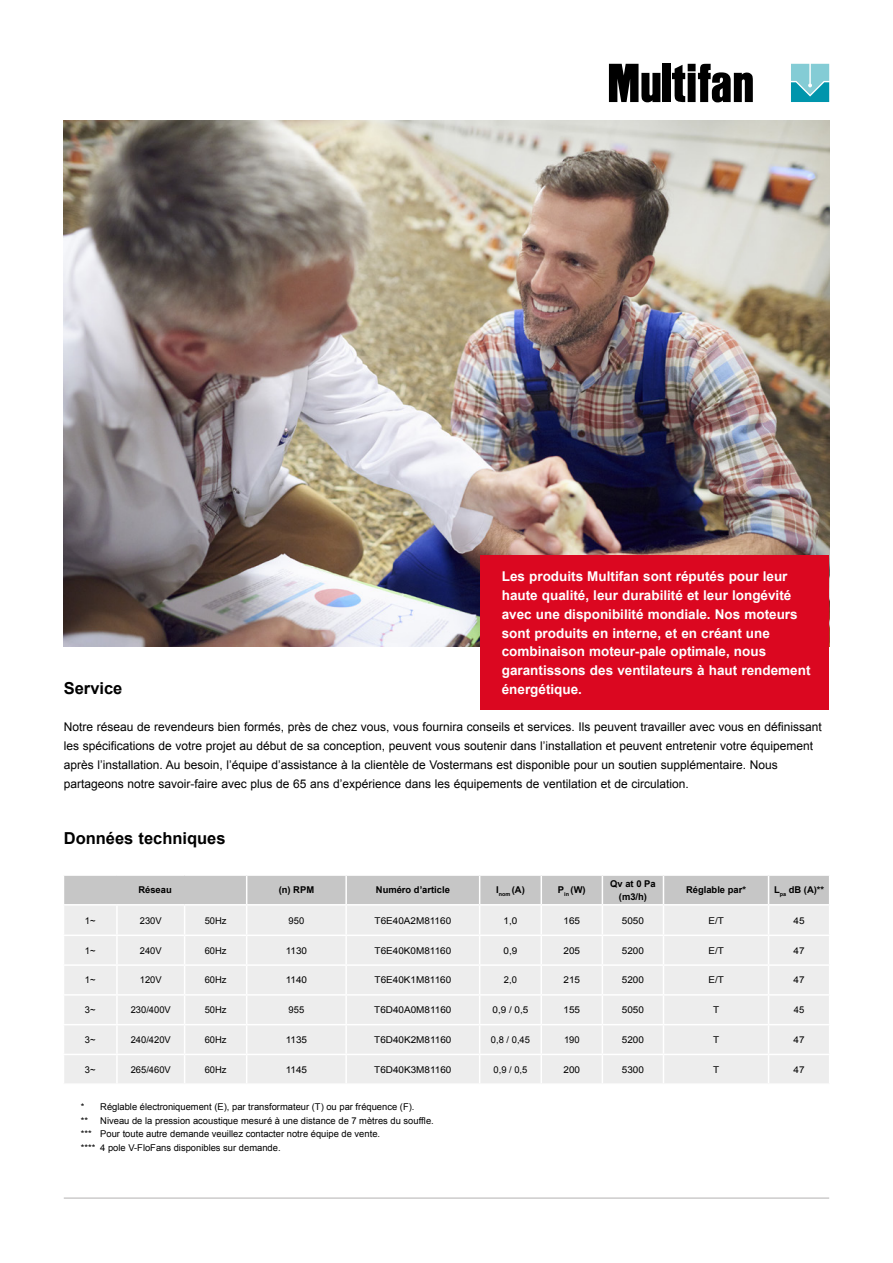
<style>
.page{position:relative;width:893px;height:1263px;background:#fff}
.page>*{position:absolute;margin:0;border:0;box-sizing:border-box;transform-origin:0 0}
.t1{font:700 16.5px "Arial";color:#000}
.t2{font:700 13.5px/18.8px "Arial";color:#fff}
.t3{font:12px/18.8px "Arial";color:#000}
.t4{font:9.3px/13.5px "Arial";color:#000}
.t5{font:9.3px "Arial";color:#000;scale:1.06 1}
.t6{font:700 9.3px/13.5px "Arial";color:#000;text-align:center}
</style>
<div class="page">
<div style="left:663px;top:64px;width:8px;height:38px;background:#000"></div>
<svg style="left:672px;top:64px;width:81px;height:39px"></svg>
<svg style="left:609px;top:64px;width:51px;height:39px"></svg>
<svg style="left:791px;top:64px;width:38px;height:38px"></svg>
<hr style="left:64px;top:1198px;width:765px;height:1px;background:#b3b2b2">
<img style="left:64px;top:120px;width:765px;height:526px">
<div style="left:480px;top:555px;width:349px;height:154px;background:#db0720"></div>
<svg style="left:64px;top:875px;width:765px;height:208px;background:#e8e8e8"></svg>
<hr style="left:63px;top:904px;width:54px;height:1px;background:#fff">
<hr style="left:117px;top:904px;width:68px;height:1px;background:#fff">
<hr style="left:185px;top:904px;width:62px;height:1px;background:#fff">
<p class="t2" style="left:502px;top:568px;width:310px">Les produits Multifan sont réputés pour leur haute qualité, leur durabilité et leur longévité avec une disponibilité mondiale. Nos moteurs sont produits en interne, et en créant une combinaison moteur-pale optimale, nous garantissons des ventilateurs à haut rendement énergétique.</p>
<h1 class="t1" style="left:64px;top:677px;width:60px">Service</h1>
<p class="t3" style="left:64px;top:718px;width:760px">Notre réseau de revendeurs bien formés, près de chez vous, vous fournira conseils et services. Ils peuvent travailler avec vous en définissant les spécifications de votre projet au début de sa conception, peuvent vous soutenir dans l’installation et peuvent entretenir votre équipement après l’installation. Au besoin, l’équipe d’assistance à la clientèle de Vostermans est disponible pour un soutien supplémentaire. Nous partageons notre savoir-faire avec plus de 65 ans d’expérience dans les équipements de ventilation et de circulation.</p>
<h1 class="t1" style="left:64px;top:827px;width:163px">Données techniques</h1>
<p class="t6" style="left:138px;top:884px;width:35px">Réseau</p>
<p class="t6" style="left:279px;top:884px;width:37px">(n) RPM</p>
<p class="t6" style="left:376px;top:884px;width:75px">Numéro d’article</p>
<p class="t6" style="left:496px;top:884px;width:30px">I<sub>nom</sub> (A)</p>
<p class="t6" style="left:558px;top:884px;width:29px">P<sub>in</sub> (W)</p>
<p class="t6" style="left:610px;top:877px;width:47px">Qv at 0 Pa (m3/h)</p>
<p class="t6" style="left:686px;top:884px;width:61px">Réglable par*</p>
<p class="t6" style="left:774px;top:884px;width:52px">L<sub>pa</sub> dB (A)**</p>
<p class="t4" style="left:85px;top:914px;width:12px">1~</p>
<p class="t4" style="left:140px;top:914px;width:23px">230V</p>
<p class="t4" style="left:205px;top:914px;width:23px">50Hz</p>
<p class="t4" style="left:289px;top:914px;width:17px">950</p>
<p class="t5" style="left:375px;top:914px;width:74px">T6E40A2M81160</p>
<p class="t5" style="left:504px;top:914px;width:15px">1,0</p>
<p class="t5" style="left:564px;top:914px;width:17px">165</p>
<p class="t5" style="left:622px;top:914px;width:22px">5050</p>
<p class="t5" style="left:708px;top:914px;width:16px">E/T</p>
<p class="t5" style="left:794px;top:914px;width:12px">45</p>
<p class="t4" style="left:85px;top:944px;width:12px">1~</p>
<p class="t4" style="left:140px;top:944px;width:23px">240V</p>
<p class="t4" style="left:205px;top:944px;width:23px">60Hz</p>
<p class="t5" style="left:286px;top:944px;width:22px">1130</p>
<p class="t5" style="left:375px;top:944px;width:74px">T6E40K0M81160</p>
<p class="t5" style="left:504px;top:944px;width:15px">0,9</p>
<p class="t5" style="left:564px;top:944px;width:17px">205</p>
<p class="t5" style="left:622px;top:944px;width:22px">5200</p>
<p class="t5" style="left:708px;top:944px;width:16px">E/T</p>
<p class="t5" style="left:794px;top:944px;width:12px">47</p>
<p class="t4" style="left:85px;top:973px;width:12px">1~</p>
<p class="t4" style="left:140px;top:973px;width:23px">120V</p>
<p class="t4" style="left:205px;top:973px;width:23px">60Hz</p>
<p class="t5" style="left:286px;top:974px;width:22px">1140</p>
<p class="t5" style="left:375px;top:974px;width:74px">T6E40K1M81160</p>
<p class="t4" style="left:504px;top:973px;width:15px">2,0</p>
<p class="t5" style="left:564px;top:974px;width:17px">215</p>
<p class="t5" style="left:622px;top:974px;width:22px">5200</p>
<p class="t5" style="left:708px;top:974px;width:16px">E/T</p>
<p class="t5" style="left:794px;top:974px;width:12px">47</p>
<p class="t4" style="left:85px;top:1003px;width:12px">3~</p>
<p class="t4" style="left:131px;top:1003px;width:42px">230/400V</p>
<p class="t4" style="left:205px;top:1003px;width:23px">50Hz</p>
<p class="t4" style="left:289px;top:1003px;width:17px">955</p>
<p class="t5" style="left:374px;top:1004px;width:74px">T6D40A0M81160</p>
<p class="t5" style="left:492px;top:1004px;width:35px">0,9 / 0,5</p>
<p class="t5" style="left:563px;top:1004px;width:17px">155</p>
<p class="t5" style="left:622px;top:1004px;width:22px">5050</p>
<p class="t5" style="left:713px;top:1004px;width:7px">T</p>
<p class="t4" style="left:794px;top:1003px;width:12px">45</p>
<p class="t4" style="left:85px;top:1033px;width:12px">3~</p>
<p class="t4" style="left:131px;top:1033px;width:42px">240/420V</p>
<p class="t4" style="left:205px;top:1033px;width:23px">60Hz</p>
<p class="t5" style="left:286px;top:1033px;width:22px">1135</p>
<p class="t5" style="left:374px;top:1033px;width:74px">T6D40K2M81160</p>
<p class="t4" style="left:491px;top:1033px;width:41px">0,8 / 0,45</p>
<p class="t4" style="left:564px;top:1033px;width:17px">190</p>
<p class="t5" style="left:622px;top:1033px;width:22px">5200</p>
<p class="t5" style="left:713px;top:1033px;width:7px">T</p>
<p class="t5" style="left:794px;top:1033px;width:12px">47</p>
<p class="t4" style="left:85px;top:1063px;width:12px">3~</p>
<p class="t4" style="left:131px;top:1063px;width:42px">265/460V</p>
<p class="t4" style="left:205px;top:1063px;width:23px">60Hz</p>
<p class="t5" style="left:286px;top:1063px;width:22px">1145</p>
<p class="t5" style="left:374px;top:1063px;width:74px">T6D40K3M81160</p>
<p class="t4" style="left:493px;top:1063px;width:35px">0,9 / 0,5</p>
<p class="t5" style="left:564px;top:1063px;width:17px">200</p>
<p class="t5" style="left:622px;top:1063px;width:22px">5300</p>
<p class="t5" style="left:713px;top:1063px;width:7px">T</p>
<p class="t5" style="left:794px;top:1063px;width:12px">47</p>
<p class="t4" style="left:81px;top:1100px;width:335px">* Réglable électroniquement (E), par transformateur (T) ou par fréquence (F). **</p>
<p class="t4" style="left:81px;top:1113px;width:354px;text-indent:20px">Niveau de la pression acoustique mesuré à une distance de 7 mètres du souffle. *** Pour toute autre demande veuillez contacter notre équipe de vente.<br>**** 4 pole V-FloFans disponibles sur demande.</p>
</div>
